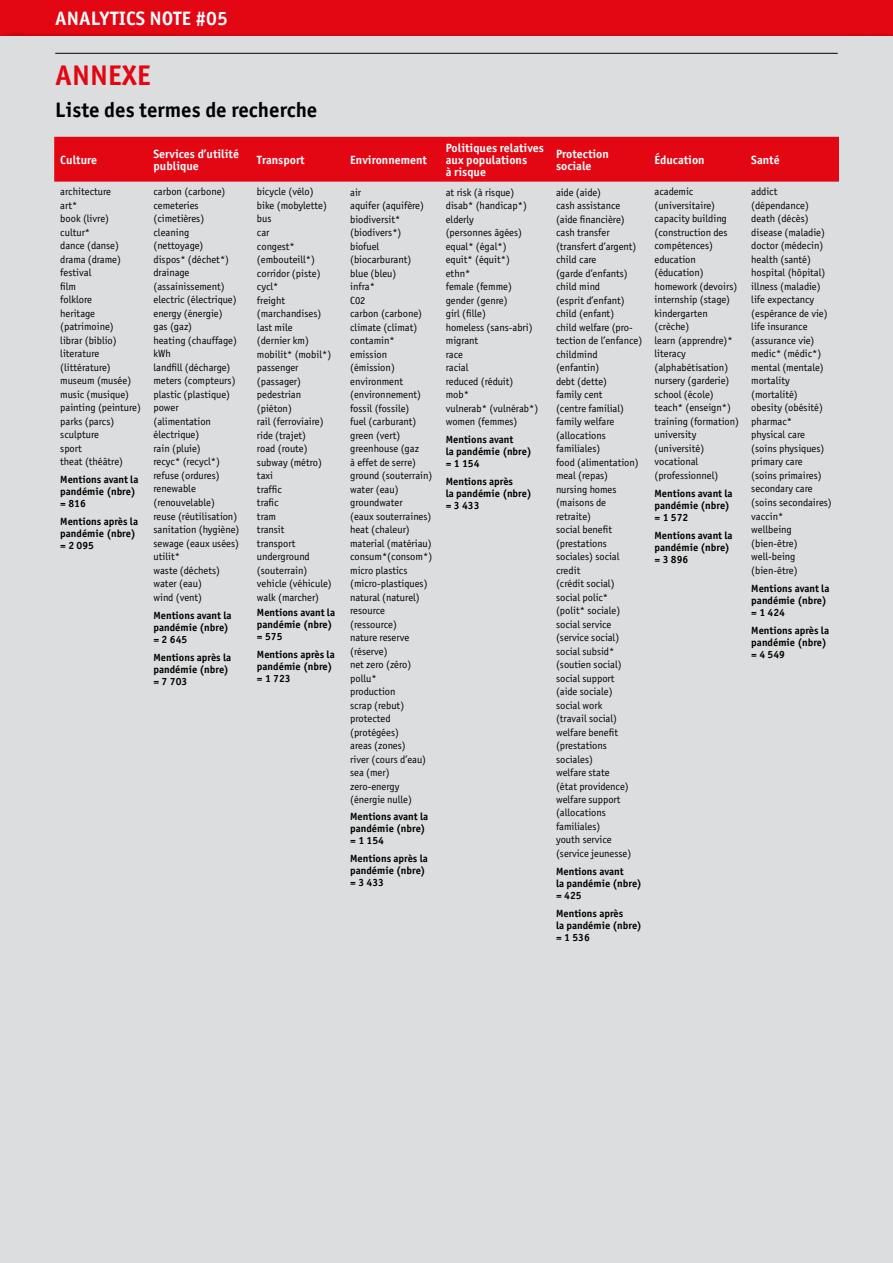
<style>
.page{position:relative;width:893px;height:1263px;background:#fff}
.page>*{position:absolute;margin:0;border:0;box-sizing:border-box;transform-origin:0 0}
.t1{font:700 28.5px "Officina Sans Std";color:#e30613}
.t2{font:700 21px "Officina Sans Std";color:#000}
.t3{font:700 19.5px "Officina Sans Std";color:#fff}
.t4{font:700 12px/12px "Officina Sans Std";color:#fff}
.t5{font:10.5px/13.5px "Officina Sans Std";color:#000}
.t6{font:700 10.5px/12px "Officina Sans Std";color:#000}
</style>
<div class="page">
<div style="left:0;top:0;width:893px;height:36px;background:#e30613"></div>
<div style="left:0;top:36px;width:893px;height:1227px;background:#dcddde"></div>
<div style="left:54px;top:137px;width:785px;height:45px;background:#e30613"></div>
<hr style="left:55px;top:53px;width:783px;height:1px;background:#000">
<h3 class="t3" style="left:55px;top:6px;width:174px">ANALYTICS NOTE #05</h3>
<h1 class="t1" style="left:55px;top:58px;width:97px">ANNEXE</h1>
<h2 class="t2" style="left:55px;top:97px;width:264px">Liste des termes de recherche</h2>
<p class="t4" style="left:60px;top:153px;width:38px">Culture</p>
<p class="t4" style="left:153px;top:147px;width:87px">Services d’utilité publique</p>
<p class="t4" style="left:257px;top:153px;width:49px">Transport</p>
<p class="t4" style="left:350px;top:153px;width:78px">Environnement</p>
<p class="t5" style="left:60px;top:185px;width:82px">architecture<br>art*<br>book (livre) cultur*<br>dance (danse) drama (drame) festival<br>film<br>folklore<br>heritage (patrimoine)<br>librar (biblio) literature (littérature) museum (musée) music (musique) painting (peinture) parks (parcs) sculpture<br>sport<br>theat (théâtre)</p>
<p class="t6" style="left:60px;top:474px;width:80px">Mentions avant la pandémie (nbre) = 816</p>
<p class="t6" style="left:60px;top:516px;width:79px">Mentions après la pandémie (nbre) = 2 095</p>
<p class="t5" style="left:153px;top:185px;width:87px">carbon (carbone) cemeteries (cimetières) cleaning (nettoyage)<br>dispos* (déchet*) drainage (assainissement) electric (électrique) energy (énergie)<br>gas (gaz)<br>heating (chauffage) kWh<br>landfill (décharge) meters (compteurs) plastic (plastique) power<br>(alimentation électrique)<br>rain (pluie)<br>recyc* (recycl*) refuse (ordures) renewable (renouvelable) reuse (réutilisation) sanitation (hygiène) sewage (eaux usées) utilit*<br>waste (déchets) water (eau)<br>wind (vent)</p>
<p class="t6" style="left:153px;top:609px;width:80px">Mentions avant la pandémie (nbre) = 2 645</p>
<p class="t6" style="left:153px;top:651px;width:79px">Mentions après la pandémie (nbre) = 7 703</p>
<p class="t5" style="left:257px;top:185px;width:76px">bicycle (vélo) bike (mobylette) bus<br>car<br>congest* (embouteill*) corridor (piste) cycl*<br>freight (marchandises) last mile<br>(dernier km) mobilit* (mobil*) passenger (passager) pedestrian (piéton)<br>rail (ferroviaire) ride (trajet)<br>road (route) subway (métro) taxi<br>traffic<br>trafic<br>tram<br>transit<br>transport underground (souterrain) vehicle (véhicule) walk (marcher)</p>
<p class="t6" style="left:257px;top:606px;width:80px">Mentions avant la pandémie (nbre) = 575</p>
<p class="t6" style="left:257px;top:648px;width:79px">Mentions après la pandémie (nbre) = 1 723</p>
<p class="t5" style="left:350px;top:185px;width:84px">air<br>aquifer (aquifère) biodiversit* (biodivers*) biofuel (biocarburant)<br>blue (bleu)<br>infra*<br>C02<br>carbon (carbone) climate (climat) contamin* emission (émission) environment (environnement) fossil (fossile)<br>fuel (carburant) green (vert) greenhouse (gaz<br>à effet de serre) ground (souterrain) water (eau) groundwater<br>(eaux souterraines) heat (chaleur) material (matériau) consum*(consom*) micro plastics (micro-plastiques) natural (naturel) resource (ressource)<br>nature reserve (réserve)<br>net zero (zéro) pollu*<br>production<br>scrap (rebut) protected (protégées)<br>areas (zones)<br>river (cours d’eau) sea (mer) zero-energy (énergie nulle)</p>
<p class="t6" style="left:350px;top:810px;width:80px">Mentions avant la pandémie (nbre) = 1 154</p>
<p class="t6" style="left:350px;top:852px;width:79px">Mentions après la pandémie (nbre) = 3 433</p>
<p class="t4" style="left:446px;top:141px;width:100px">Politiques relatives aux populations<br>à risque</p>
<p class="t4" style="left:556px;top:147px;width:54px">Protection sociale</p>
<p class="t4" style="left:654px;top:153px;width:52px">Éducation</p>
<p class="t4" style="left:751px;top:153px;width:30px">Santé</p>
<p class="t5" style="left:446px;top:185px;width:94px">at risk (à risque) disab* (handicap*) elderly<br>(personnes âgées) equal* (égal*)<br>equit* (équit*)<br>ethn*<br>female (femme) gender (genre)<br>girl (fille)<br>homeless (sans-abri) migrant<br>race<br>racial<br>reduced (réduit) mob*<br>vulnerab* (vulnérab*) women (femmes)</p>
<p class="t6" style="left:446px;top:434px;width:87px">Mentions avant<br>la pandémie (nbre) = 1 154</p>
<p class="t6" style="left:446px;top:476px;width:87px">Mentions après<br>la pandémie (nbre) = 3 433</p>
<p class="t5" style="left:556px;top:185px;width:88px">aide (aide)<br>cash assistance (aide financière) cash transfer (transfert d’argent) child care<br>(garde d’enfants) child mind<br>(esprit d’enfant) child (enfant)<br>child welfare (pro&shy;tection de l’enfance) childmind (enfantin)<br>debt (dette)<br>family cent<br>(centre familial) family welfare (allocations familiales)<br>food (alimentation) meal (repas)<br>nursing homes (maisons de retraite)<br>social benefit (prestations sociales) social credit<br>(crédit social)<br>social polic*<br>(polit* sociale) social service (service social) social subsid* (soutien social) social support<br>(aide sociale)<br>social work<br>(travail social) welfare benefit (prestations sociales)<br>welfare state<br>(état providence) welfare support (allocations familiales)<br>youth service (service jeunesse)</p>
<p class="t6" style="left:556px;top:865px;width:87px">Mentions avant<br>la pandémie (nbre) = 425</p>
<p class="t6" style="left:556px;top:907px;width:87px">Mentions après<br>la pandémie (nbre) = 1 536</p>
<p class="t5" style="left:654px;top:185px;width:86px">academic (universitaire) capacity building (construction des compétences) education (éducation) homework (devoirs) internship (stage) kindergarten (crèche)<br>learn (apprendre)* literacy (alphabétisation) nursery (garderie) school (école) teach* (enseign*) training (formation) university (université) vocational (professionnel)</p>
<p class="t6" style="left:654px;top:487px;width:80px">Mentions avant la pandémie (nbre) = 1 572</p>
<p class="t6" style="left:654px;top:529px;width:80px">Mentions avant la pandémie (nbre) = 3 896</p>
<p class="t5" style="left:751px;top:185px;width:82px">addict (dépendance) death (décès) disease (maladie) doctor (médecin) health (santé) hospital (hôpital) illness (maladie) life expectancy (espérance de vie) life insurance (assurance vie) medic* (médic*) mental (mentale) mortality (mortalité)<br>obesity (obésité) pharmac*<br>physical care (soins physiques) primary care<br>(soins primaires) secondary care (soins secondaires) vaccin*<br>wellbeing (bien-être) well-being (bien-être)</p>
<p class="t6" style="left:751px;top:582px;width:80px">Mentions avant la pandémie (nbre) = 1 424</p>
<p class="t6" style="left:751px;top:624px;width:79px">Mentions après la pandémie (nbre) = 4 549</p>
</div>
